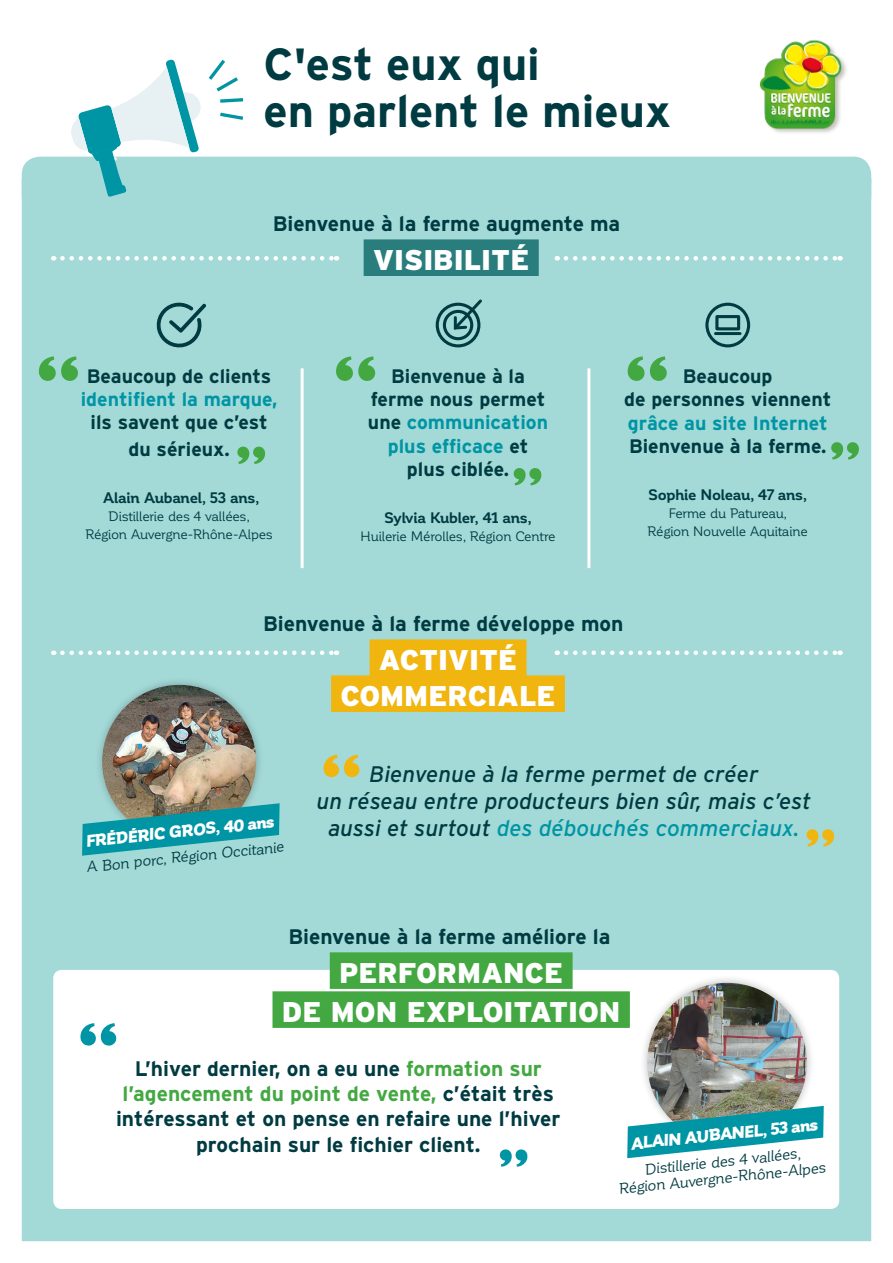
<style>
.page{position:relative;width:893px;height:1263px;background:#fff}
.page>*{position:absolute;margin:0;border:0;box-sizing:border-box;transform-origin:0 0}
.t1{font:700 45px/47.4px "Interstate";color:#003b42}
.t2{font:900 28.5px/36px "Interstate";color:#fff;text-align:center}
.t3{font:italic 22.5px/27px "Interstate";color:#003b42;text-align:center}
.t4{font:700 21px/25.2px "Interstate";color:#003b42;text-align:center}
.t5{font:700 19.5px/23.4px "Interstate";color:#003b42;text-align:center}
.t6{font:700 19.5px/23.4px "Interstate";color:#0095a4;text-align:center}
.t7{font:900 16.5px "Corporative";color:#fff}
.t8{font:15px "Corporative";color:#003b42}
.t9{font:700 15px "Corporative";letter-spacing:-.02em;color:#003b42}
.t10{font:13.5px "Corporative";letter-spacing:-.02em;color:#003b42}
.s1{color:#003b42}
.s2{color:#0095a4}
.s3{color:#43a842}
</style>
<div class="page">
<div style="left:21px;top:156px;width:851px;height:1086px;background:#a3dad8"></div>
<div style="left:53px;top:970px;width:786px;height:239px;background:#fff;border-radius:9px"></div>
<div style="left:369px;top:639px;width:157px;height:37px;background:#f1b510"></div>
<div style="left:331px;top:675px;width:234px;height:37px;background:#f1b510"></div>
<svg style="left:324px;top:755px;width:36px;height:22px"></svg>
<svg style="left:806px;top:829px;width:28px;height:17px"></svg>
<svg style="left:80px;top:1023px;width:37px;height:23px"></svg>
<div style="left:330px;top:952px;width:243px;height:37px;background:#43a842"></div>
<div style="left:272px;top:991px;width:358px;height:37px;background:#43a842"></div>
<svg style="left:62px;top:650px;width:275px;height:5px"></svg>
<svg style="left:566px;top:650px;width:275px;height:5px"></svg>
<hr style="left:301px;top:368px;width:3px;height:200px;background:#fff">
<hr style="left:587px;top:368px;width:3px;height:200px;background:#fff">
<svg style="left:336px;top:356px;width:40px;height:25px"></svg>
<svg style="left:237px;top:446px;width:28px;height:18px"></svg>
<svg style="left:513px;top:468px;width:28px;height:17px"></svg>
<svg style="left:831px;top:442px;width:28px;height:18px"></svg>
<svg style="left:628px;top:356px;width:39px;height:25px"></svg>
<svg style="left:39px;top:356px;width:40px;height:25px"></svg>
<div style="left:639px;top:974px;width:176px;height:177px;background:#231f20;opacity:.28"></div>
<img style="left:647px;top:983px;width:160px;height:159px;border-radius:80px">
<div style="left:94px;top:677px;width:170px;height:157px;background:#231f20;opacity:.28"></div>
<img style="left:102px;top:685px;width:154px;height:99px">
<svg style="left:627px;top:1087px;width:228px;height:90px"></svg>
<svg style="left:50px;top:784px;width:261px;height:91px;background:#75b9b7"></svg>
<svg style="left:62px;top:256px;width:275px;height:4px"></svg>
<svg style="left:566px;top:256px;width:275px;height:4px"></svg>
<div style="left:364px;top:239px;width:175px;height:37px;background:#297d7d"></div>
<svg style="left:499px;top:1149px;width:28px;height:18px"></svg>
<div style="left:22px;top:157px;width:849px;height:58px;background:#a3dad8;border-radius:18px"></div>
<svg style="left:155px;top:302px;width:53px;height:47px;background:#79b1b1"></svg>
<div style="left:436px;top:303px;width:44px;height:44px;border:3px solid #003b42;border-radius:50%"></div>
<div style="left:705px;top:303px;width:45px;height:44px;border:3px solid #003b42;border-radius:50%"></div>
<div style="left:443px;top:310px;width:30px;height:30px;border:3px solid #003b42;border-radius:50%"></div>
<svg style="left:451px;top:297px;width:34px;height:35px"></svg>
<hr style="left:715px;top:332px;width:25px;height:3px;background:#003b42">
<div style="left:715px;top:315px;width:25px;height:15px;border:3px solid #003b42"></div>
<img style="left:761px;top:40px;width:85px;height:93px">
<svg style="left:171px;top:92px;width:30px;height:30px"></svg>
<svg style="left:70px;top:59px;width:129px;height:138px"></svg>
<svg style="left:209px;top:60px;width:29px;height:31px"></svg>
<svg style="left:220px;top:98px;width:23px;height:5px"></svg>
<svg style="left:220px;top:113px;width:23px;height:7px"></svg>
<p class="t1" style="left:264px;top:40px;width:409px">C'est eux qui<br>en parlent le mieux</p>
<p class="t4" style="left:273px;top:211px;width:349px">Bienvenue à la ferme augmente ma</p>
<p class="t2" style="left:373px;top:242px;width:158px">VISIBILITÉ</p>
<p class="t6" style="left:81px;top:364px;width:198px"><span class="s1">Beaucoup de clients </span>identifient la marque,</p>
<p class="t5" style="left:91px;top:411px;width:179px">ils savent que c’est</p>
<p class="t5" style="left:129px;top:438px;width:103px">du sérieux.</p>
<p class="t9" style="left:103px;top:489px;width:157px">Alain Aubanel, 53 ans,</p>
<p class="t10" style="left:109px;top:509px;width:143px">Distillerie des 4 vallées,</p>
<p class="t10" style="left:85px;top:527px;width:189px">Région Auvergne-Rhône-Alpes</p>
<p class="t5" style="left:391px;top:364px;width:135px">Bienvenue à la</p>
<p class="t6" style="left:368px;top:387px;width:182px"><span class="s1">ferme nous permet une</span> communication plus efficace <span class="s1">et</span></p>
<p class="t5" style="left:407px;top:457px;width:104px">plus ciblée.</p>
<p class="t9" style="left:384px;top:509px;width:149px">Sylvia Kubler, 41 ans,</p>
<p class="t10" style="left:361px;top:529px;width:196px">Huilerie Mérolles, Région Centre</p>
<p class="t5" style="left:624px;top:364px;width:209px">Beaucoup<br>de personnes viennent <span class="s2">grâce au site Internet<br></span>Bienvenue à la ferme.</p>
<p class="t9" style="left:648px;top:486px;width:160px">Sophie Noleau, 47 ans,</p>
<p class="t10" style="left:669px;top:506px;width:120px">Ferme du Patureau,</p>
<p class="t10" style="left:648px;top:524px;width:162px">Région Nouvelle Aquitaine</p>
<p class="t4" style="left:263px;top:611px;width:362px">Bienvenue à la ferme développe mon</p>
<p class="t2" style="left:340px;top:642px;width:217px">ACTIVITÉ<br>COMMERCIALE</p>
<p class="t7" style="left:85px;top:832px;width:191px;rotate:-6deg">FRÉDÉRIC GROS, 40 ans</p>
<p class="t8" style="left:86px;top:859px;width:200px;rotate:-6deg">A Bon porc, Région Occitanie</p>
<p class="t3" style="left:317px;top:761px;width:496px">Bienvenue à la ferme permet de créer<br>un réseau entre producteurs bien sûr, mais c’est aussi et surtout <span class="s2">des débouchés commerciaux.</span></p>
<p class="t4" style="left:288px;top:924px;width:324px">Bienvenue à la ferme améliore la</p>
<p class="t2" style="left:282px;top:953px;width:340px;line-height:39px">PERFORMANCE<br>DE MON EXPLOITATION</p>
<p class="t4" style="left:116px;top:1056px;width:446px">L’hiver dernier, on a eu une <span class="s3">formation sur l’agencement du point de vente,</span> c’était très intéressant et on pense en refaire une l’hiver prochain sur le fichier client.</p>
<p class="t7" style="left:630px;top:1134px;width:190px;rotate:-6deg">ALAIN AUBANEL, 53 ans</p>
<p class="t8" style="left:644px;top:1161px;width:158px;rotate:-6deg">Distillerie des 4 vallées,</p>
<p class="t8" style="left:618px;top:1181px;width:210px;rotate:-6deg">Région Auvergne-Rhône-Alpes</p>
</div>
